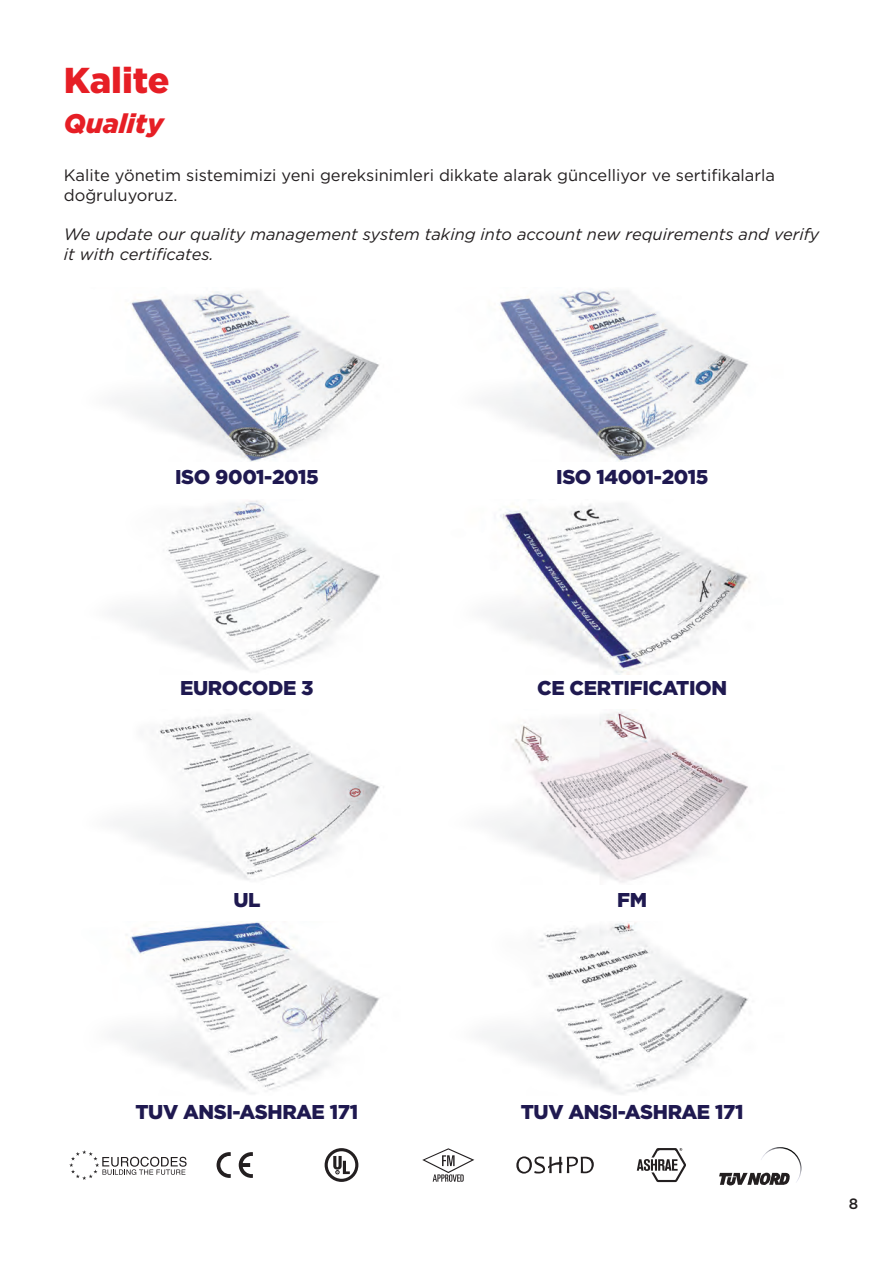
<style>
.page{position:relative;width:893px;height:1263px;background:#fff}
.page>*{position:absolute;margin:0;border:0;box-sizing:border-box;transform-origin:0 0}
.t1{font:900 36px "Gotham";color:#e61e25}
.t2{font:italic 900 27px "Gotham";color:#e61e25}
.t3{font:900 19.95px "Gotham";letter-spacing:-.02em;color:#1f1950}
.t4{font:16.5px/19.8px "Gotham";color:#231f20}
.t5{font:italic 16.5px/19.8px "Gotham";color:#231f20}
.t6{font:500 15px "Gotham";color:#231f20}
</style>
<div class="page">
<img style="left:115px;top:921px;width:265px;height:173px">
<img style="left:117px;top:713px;width:263px;height:167px">
<img style="left:116px;top:500px;width:264px;height:172px">
<img style="left:117px;top:291px;width:262px;height:171px">
<img style="left:482px;top:922px;width:267px;height:173px">
<img style="left:492px;top:711px;width:256px;height:172px">
<img style="left:491px;top:503px;width:260px;height:171px">
<img style="left:488px;top:290px;width:260px;height:172px">
<svg style="left:69px;top:1150px;width:118px;height:30px"></svg>
<svg style="left:217px;top:1152px;width:14px;height:26px"></svg>
<svg style="left:239px;top:1152px;width:14px;height:26px"></svg>
<svg style="left:325px;top:1148px;width:33px;height:34px"></svg>
<svg style="left:422px;top:1148px;width:52px;height:34px"></svg>
<svg style="left:516px;top:1156px;width:78px;height:18px"></svg>
<svg style="left:719px;top:1147px;width:83px;height:39px"></svg>
<svg style="left:637px;top:1148px;width:49px;height:34px"></svg>
<h1 class="t1" style="left:64px;top:67px;width:107px">Kalite</h1>
<h2 class="t2" style="left:64px;top:114px;width:101px">Quality</h2>
<p class="t4" style="left:64px;top:166px;width:713px">Kalite yönetim sistemimizi yeni gereksinimleri dikkate alarak güncelliyor ve sertifikalarla doğruluyoruz.</p>
<p class="t5" style="left:64px;top:226px;width:757px">We update our quality management system taking into account new requirements and verify it with certificates.</p>
<p class="t3" style="left:175px;top:470px;width:145px">ISO 9001-2015</p>
<p class="t3" style="left:556px;top:470px;width:154px">ISO 14001-2015</p>
<p class="t3" style="left:180px;top:680px;width:135px">EUROCODE 3</p>
<p class="t3" style="left:537px;top:680px;width:191px">CE CERTIFICATION</p>
<p class="t3" style="left:233px;top:893px;width:29px">UL</p>
<p class="t3" style="left:617px;top:893px;width:31px">FM</p>
<p class="t3" style="left:135px;top:1104px;width:224px">TUV ANSI-ASHRAE 171</p>
<p class="t3" style="left:521px;top:1104px;width:224px">TUV ANSI-ASHRAE 171</p>
<p class="t6" style="left:849px;top:1198px;width:11px">8</p>
</div>
